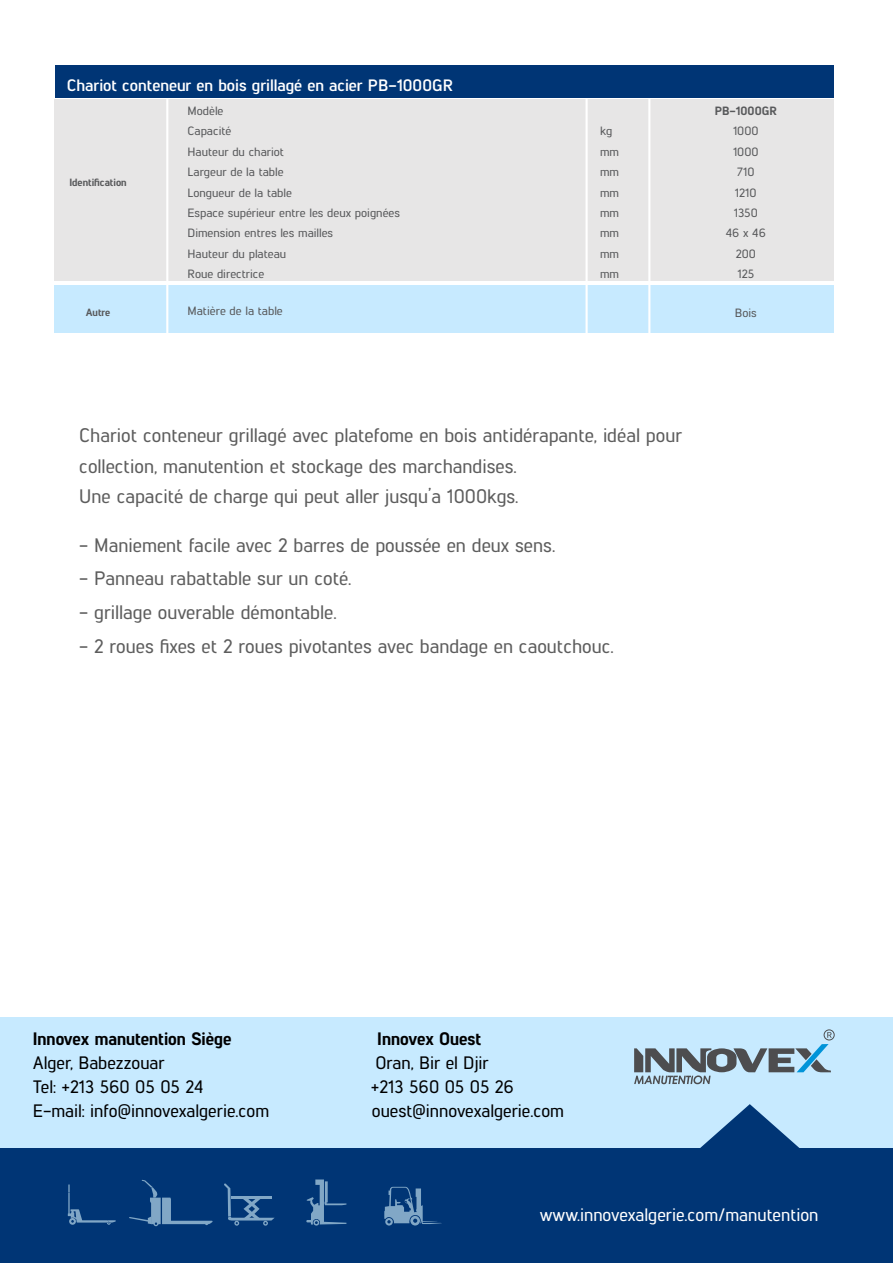
<style>
.page{position:relative;width:893px;height:1263px;background:#fff}
.page>*{position:absolute;margin:0;border:0;box-sizing:border-box;transform-origin:0 0}
.t1{font:500 19.5px/30.6px "Lintel";color:#5d5d5d}
.t2{font:500 18px "Lintel";color:#000}
.t3{font:800 18px "Lintel";color:#000}
.t4{font:500 18px "Lintel";color:#fff}
.t5{font:700 16.5px "Lintel";color:#fff}
.t6{font:500 12px/20.4px "Lintel";color:#58595b}
.t7{font:800 12px "Lintel";color:#58595b}
.t8{font:800 10.5px "Lintel";color:#58595b}
</style>
<div class="page">
<div style="left:55px;top:100px;width:779px;height:181px;background:#e7e6e6"></div>
<div style="left:55px;top:285px;width:779px;height:48px;background:#c7eaff"></div>
<hr style="left:166px;top:99px;width:2px;height:244px;background:#fff">
<hr style="left:585px;top:98px;width:3px;height:244px;background:#fff">
<hr style="left:648px;top:98px;width:2px;height:244px;background:#fff">
<div style="left:55px;top:65px;width:779px;height:33px;background:#003575"></div>
<div style="left:0;top:1017px;width:893px;height:153px;background:#c7eaff"></div>
<svg style="left:634px;top:1029px;width:201px;height:55px"></svg>
<div style="left:0;top:1148px;width:893px;height:115px;background:#003575"></div>
<svg style="left:700px;top:1104px;width:100px;height:44px"></svg>
<svg style="left:306px;top:1179px;width:40px;height:46px"></svg>
<svg style="left:224px;top:1183px;width:51px;height:43px"></svg>
<div style="left:410px;top:1216px;width:10px;height:9px;background:#81a7c6;border-radius:50%"></div>
<div style="left:385px;top:1218px;width:8px;height:7px;background:#81a7c6;border-radius:50%"></div>
<svg style="left:384px;top:1187px;width:58px;height:37px"></svg>
<svg style="left:68px;top:1184px;width:48px;height:41px"></svg>
<svg style="left:129px;top:1180px;width:84px;height:46px"></svg>
<p class="t5" style="left:67px;top:73px;width:388px">Chariot conteneur en bois grillagé en acier PB-1000GR</p>
<p class="t6" style="left:188px;top:100px;width:214px">Modèle<br>Capacité<br>Hauteur du chariot<br>Largeur de la table<br>Longueur de la table<br>Espace supérieur entre les deux poignées<br>Dimension entres les mailles<br>Hauteur du plateau<br>Roue directrice</p>
<p class="t6" style="left:188px;top:300px;width:97px">Matière de la table</p>
<p class="t7" style="left:715px;top:102px;width:64px">PB-1000GR</p>
<p class="t6" style="left:726px;top:120px;width:42px;text-align:center">1000<br>1000<br>710<br>1210<br>1350<br>46 x 46<br>200<br>125</p>
<p class="t6" style="left:600px;top:120px;width:21px">kg mm mm mm mm mm mm mm</p>
<p class="t8" style="left:69px;top:175px;width:59px">Identification</p>
<p class="t8" style="left:86px;top:305px;width:26px">Autre</p>
<p class="t6" style="left:735px;top:302px;width:23px">Bois</p>
<p class="t1" style="left:79px;top:419px;width:604px">Chariot conteneur grillagé avec platefome en bois antidérapante, idéal pour collection, manutention et stockage des marchandises.<br>Une capacité de charge qui peut aller jusqu’a 1000kgs.</p>
<p class="t1" style="left:79px;top:529px;width:477px">- Maniement facile avec 2 barres de poussée en deux sens.</p>
<p class="t1" style="left:79px;top:562px;width:274px">- Panneau rabattable sur un coté.</p>
<p class="t1" style="left:79px;top:596px;width:259px">- grillage ouverable démontable.</p>
<p class="t1" style="left:79px;top:629px;width:536px">- 2 roues fixes et 2 roues pivotantes avec bandage en caoutchouc.</p>
<p class="t3" style="left:33px;top:1026px;width:200px">Innovex manutention Siège</p>
<p class="t3" style="left:377px;top:1026px;width:106px">Innovex Ouest</p>
<p class="t2" style="left:33px;top:1050px;width:133px">Alger, Babezzouar</p>
<p class="t2" style="left:375px;top:1050px;width:115px">Oran, Bir el Djir</p>
<p class="t2" style="left:33px;top:1074px;width:172px">Tel: +213 560 05 05 24</p>
<p class="t2" style="left:371px;top:1074px;width:145px">+213 560 05 05 26</p>
<p class="t2" style="left:33px;top:1098px;width:238px">E-mail: info@innovexalgerie.com</p>
<p class="t2" style="left:372px;top:1098px;width:194px">ouest@innovexalgerie.com</p>
<p class="t4" style="left:540px;top:1202px;width:280px">www.innovexalgerie.com/manutention</p>
</div>
